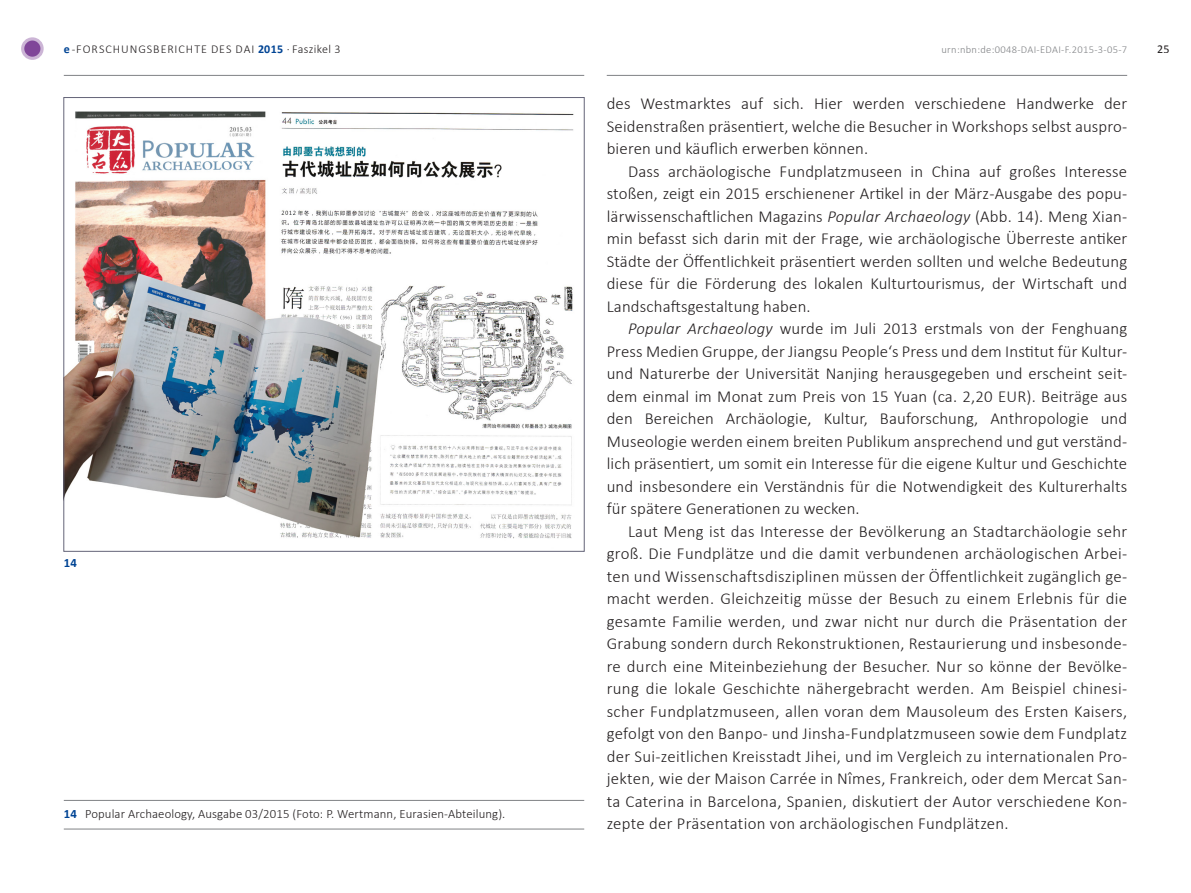
<style>
.page{position:relative;width:1191px;height:893px;background:#fff}
.page>*{position:absolute;margin:0;border:0;box-sizing:border-box;transform-origin:0 0}
.Fließtext{font:300 16.8px/22.5px "Calibri";letter-spacing:.01em;color:#231f20;text-align:justify}
.BU_Linie_oben_unten{font:300 12.75px "Calibri";letter-spacing:.01em;color:#231f20}
.BU_Ziffer{font:700 12.75px "Calibri";color:#004494}
.urn{font:300 12px "Calibri";letter-spacing:.08em;color:#231f20}
.t1{font:12px "Calibri";color:#231f20}
.urn-2{font:300 10.5px "Calibri";letter-spacing:.03em;color:#808285}
.s1{font-weight:700;color:#004494}
.s2{font-style:italic}
</style>
<div class="page">
<hr style="left:607px;top:75px;width:520px;height:1px;background:#808285">
<hr style="left:64px;top:75px;width:520px;height:1px;background:#808285">
<svg style="left:23px;top:39px;width:19px;height:19px"></svg>
<div style="left:21px;top:37px;width:23px;height:23px;border:3px solid #ccb5d6;border-radius:50%"></div>
<img style="left:66px;top:111px;width:508px;height:428px">
<hr style="left:64px;top:800px;width:520px;height:1px;background:#808285">
<hr style="left:64px;top:829px;width:520px;height:1px;background:#808285">
<p class="urn" style="left:64px;top:41px;width:278px"><span class="s1">e</span>-FORSCHUNGSBERICHTE DES DAI <span class="s1">2015</span> · Faszikel 3</p>
<p class="urn-2" style="left:941px;top:43px;width:187px">urn:nbn:de:0048-DAI-EDAI-F.2015-3-05-7</p>
<p class="t1" style="left:1157px;top:41px;width:14px">25</p>
<p class="BU_Ziffer" style="left:64px;top:555px;width:15px">14</p>
<p class="BU_Linie_oben_unten" style="left:64px;top:805px;width:443px"><span class="s1">14</span> Popular Archaeology, Ausgabe 03/2015 (Foto: P. Wertmann, Eurasien-Abteilung).</p>
<p class="Fließtext" style="left:607px;top:92px;width:522px">des Westmarktes auf sich. Hier werden verschiedene Handwerke der Seidenstraßen präsentiert, welche die Besucher in Workshops selbst auspro&shy;bieren und käuflich erwerben können.</p>
<p class="Fließtext" style="left:607px;top:160px;width:522px;text-indent:21px">Dass archäologische Fundplatzmuseen in China auf großes Interesse stoßen, zeigt ein 2015 erschienener Artikel in der März-Ausgabe des popu&shy;lärwissenschaftlichen Magazins <span class="s2">Popular Archaeology</span> (Abb. 14). Meng Xian&shy;min befasst sich darin mit der Frage, wie archäologische Überreste antiker Städte der Öffentlichkeit präsentiert werden sollten und welche Bedeutung diese für die Förderung des lokalen Kulturtourismus, der Wirtschaft und Landschaftsgestaltung haben.</p>
<p class="Fließtext" style="left:607px;top:317px;width:522px;text-indent:21px"><span class="s2">Popular Archaeology</span> wurde im Juli 2013 erstmals von der Fenghuang Press Medien Gruppe, der Jiangsu People‘s Press und dem Institut für Kultur&shy;und Naturerbe der Universität Nanjing herausgegeben und erscheint seit&shy;dem einmal im Monat zum Preis von 15 Yuan (ca. 2,20 EUR). Beiträge aus den Bereichen Archäologie, Kultur, Bauforschung, Anthropologie und Museologie werden einem breiten Publikum ansprechend und gut verständ&shy;lich präsentiert, um somit ein Interesse für die eigene Kultur und Geschichte und insbesondere ein Verständnis für die Notwendigkeit des Kulturerhalts für spätere Generationen zu wecken.</p>
<p class="Fließtext" style="left:607px;top:520px;width:522px;text-indent:21px">Laut Meng ist das Interesse der Bevölkerung an Stadtarchäologie sehr groß. Die Fundplätze und die damit verbundenen archäologischen Arbei&shy;ten und Wissenschaftsdisziplinen müssen der Öffentlichkeit zugänglich ge&shy;macht werden. Gleichzeitig müsse der Besuch zu einem Erlebnis für die gesamte Familie werden, und zwar nicht nur durch die Präsentation der Grabung sondern durch Rekonstruktionen, Restaurierung und insbesonde&shy;re durch eine Miteinbeziehung der Besucher. Nur so könne der Bevölke&shy;rung die lokale Geschichte nähergebracht werden. Am Beispiel chinesi&shy;scher Fundplatzmuseen, allen voran dem Mausoleum des Ersten Kaisers, gefolgt von den Banpo- und Jinsha-Fundplatzmuseen sowie dem Fundplatz der Sui-zeitlichen Kreisstadt Jihei, und im Vergleich zu internationalen Pro&shy;jekten, wie der Maison Carrée in Nîmes, Frankreich, oder dem Mercat San&shy;ta Caterina in Barcelona, Spanien, diskutiert der Autor verschiedene Kon&shy;zepte der Präsentation von archäologischen Fundplätzen.</p>
</div>
